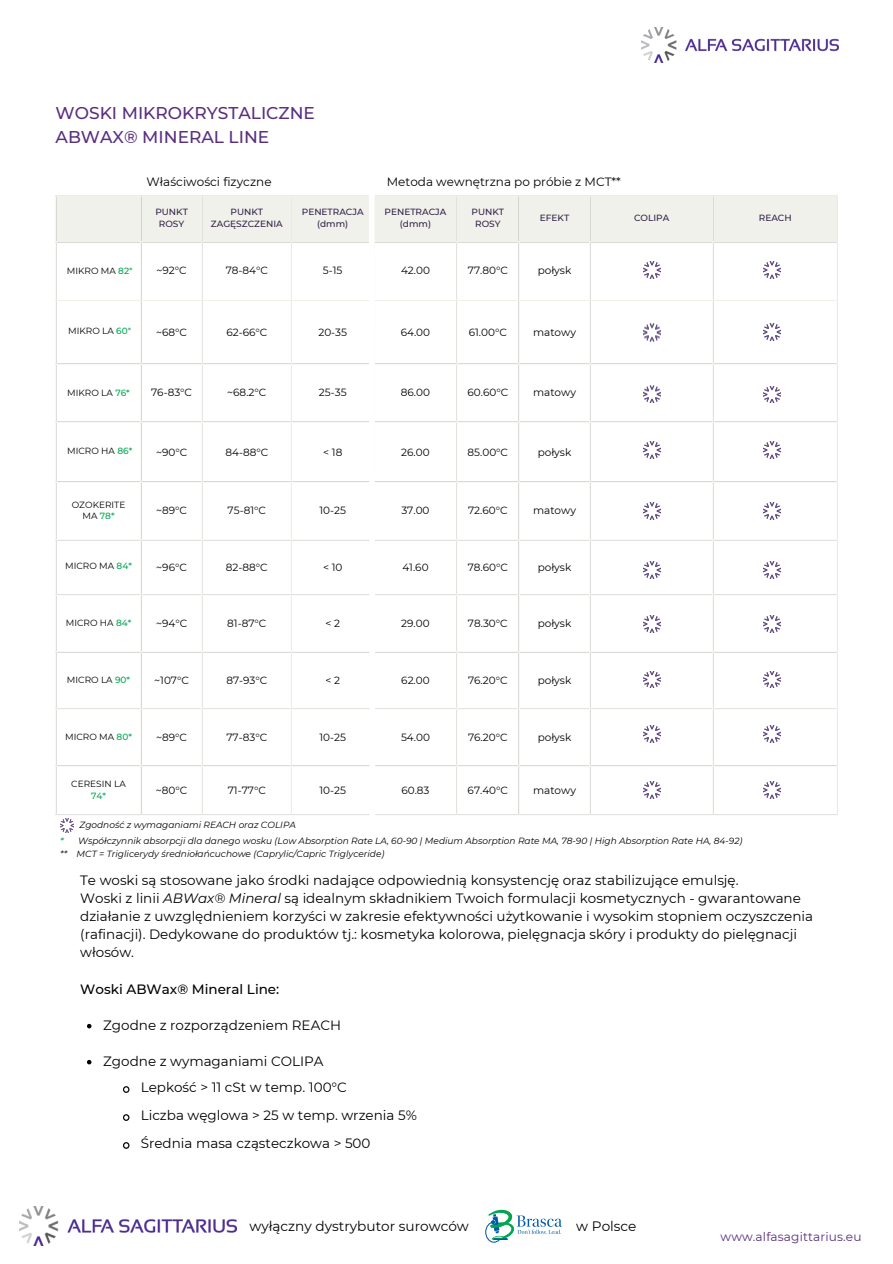
<style>
.page{position:relative;width:893px;height:1264px;background:#fff}
.page>*{position:absolute;margin:0;border:0;box-sizing:border-box;transform-origin:0 0}
.t1{font:500 16.95px/23.7px "Montserrat";color:#592e7e}
.t2{font:13.65px "Montserrat";color:#000}
.t3{font:13.5px/18px "Montserrat";color:#000}
.t4{font:500 13.5px "Montserrat";color:#000}
.t5{font:12.15px "Montserrat";letter-spacing:.01em;color:#592e7e}
.t6{font:12px "Montserrat";color:#000}
.t7{font:10.5px "Montserrat";color:#000}
.t8{font:italic 9px "Montserrat";color:#000}
.t9{font:9px/12px "Montserrat";color:#000;text-align:center}
.t10{font:500 9px/12px "Montserrat";color:#322248;text-align:center}
.t11{font:500 9px "Montserrat";color:#00a650}
.s1{font-weight:500;color:#00a650}
.s2{color:#00a650}
.s3{font-style:italic}
</style>
<div class="page">
<svg style="left:87px;top:1023px;width:4px;height:5px"></svg>
<svg style="left:87px;top:1059px;width:4px;height:5px"></svg>
<svg style="left:123px;top:1086px;width:6px;height:6px"></svg>
<svg style="left:123px;top:1114px;width:6px;height:6px"></svg>
<svg style="left:123px;top:1142px;width:6px;height:6px"></svg>
<img style="left:60px;top:825px;width:14px;height:7px">
<svg style="left:56px;top:195px;width:781px;height:630px"></svg>
<img style="left:643px;top:324px;width:17px;height:17px">
<img style="left:643px;top:386px;width:17px;height:17px">
<img style="left:643px;top:442px;width:17px;height:17px">
<img style="left:643px;top:503px;width:17px;height:16px">
<img style="left:643px;top:561px;width:17px;height:17px">
<img style="left:643px;top:615px;width:17px;height:17px">
<img style="left:643px;top:671px;width:17px;height:17px">
<img style="left:643px;top:725px;width:17px;height:1px">
<img style="left:643px;top:726px;width:17px;height:16px">
<img style="left:643px;top:781px;width:17px;height:17px">
<img style="left:763px;top:262px;width:17px;height:17px">
<img style="left:763px;top:324px;width:17px;height:17px">
<img style="left:763px;top:386px;width:17px;height:17px">
<img style="left:763px;top:442px;width:17px;height:17px">
<img style="left:763px;top:503px;width:17px;height:16px">
<img style="left:763px;top:561px;width:17px;height:17px">
<img style="left:763px;top:615px;width:17px;height:17px">
<img style="left:763px;top:671px;width:17px;height:17px">
<img style="left:763px;top:725px;width:17px;height:17px">
<img style="left:763px;top:781px;width:17px;height:17px">
<img style="left:641px;top:28px;width:197px;height:34px">
<svg style="left:485px;top:1209px;width:76px;height:33px"></svg>
<img style="left:20px;top:1206px;width:217px;height:39px">
<p class="t1" style="left:56px;top:101px;width:261px">WOSKI MIKROKRYSTALICZNE<br>ABWAX® MINERAL LINE</p>
<p class="t6" style="left:147px;top:174px;width:126px">Właściwości fizyczne</p>
<p class="t6" style="left:387px;top:174px;width:235px">Metoda wewnętrzna po próbie z MCT**</p>
<p class="t10" style="left:155px;top:206px;width:34px">PUNKT<br>ROSY</p>
<p class="t10" style="left:211px;top:206px;width:73px">PUNKT<br>ZAGĘSZCZENIA</p>
<p class="t10" style="left:302px;top:206px;width:63px">PENETRACJA (dmm)</p>
<p class="t10" style="left:384px;top:206px;width:63px">PENETRACJA (dmm)</p>
<p class="t10" style="left:471px;top:206px;width:34px">PUNKT<br>ROSY</p>
<p class="t10" style="left:540px;top:212px;width:31px">EFEKT</p>
<p class="t10" style="left:634px;top:212px;width:37px">COLIPA</p>
<p class="t10" style="left:758px;top:212px;width:34px">REACH</p>
<p class="t9" style="left:67px;top:264px;width:67px">MIKRO MA <span class="s1">82</span><span class="s2">*</span></p>
<p class="t7" style="left:156px;top:264px;width:32px">~92°C</p>
<p class="t7" style="left:226px;top:264px;width:44px">78-84°C</p>
<p class="t7" style="left:323px;top:264px;width:21px">5-15</p>
<p class="t7" style="left:401px;top:264px;width:30px">42.00</p>
<p class="t7" style="left:468px;top:264px;width:42px">77.80°C</p>
<p class="t7" style="left:537px;top:264px;width:35px">połysk</p>
<p class="t9" style="left:68px;top:325px;width:65px">MIKRO LA <span class="s1">60</span><span class="s2">*</span></p>
<p class="t7" style="left:156px;top:325px;width:32px">~68°C</p>
<p class="t7" style="left:226px;top:325px;width:42px">62-66°C</p>
<p class="t7" style="left:318px;top:325px;width:30px">20-35</p>
<p class="t7" style="left:401px;top:325px;width:31px">64.00</p>
<p class="t7" style="left:469px;top:325px;width:40px">61.00°C</p>
<p class="t7" style="left:533px;top:325px;width:44px">matowy</p>
<p class="t9" style="left:67px;top:386px;width:64px">MIKRO LA <span class="s1">76*</span></p>
<p class="t7" style="left:151px;top:386px;width:42px">76-83°C</p>
<p class="t7" style="left:227px;top:386px;width:41px">~68.2°C</p>
<p class="t7" style="left:319px;top:386px;width:29px">25-35</p>
<p class="t7" style="left:401px;top:386px;width:31px">86.00</p>
<p class="t7" style="left:467px;top:386px;width:42px">60.60°C</p>
<p class="t7" style="left:533px;top:386px;width:44px">matowy</p>
<p class="t9" style="left:67px;top:445px;width:67px">MICRO HA <span class="s1">86*</span></p>
<p class="t7" style="left:156px;top:445px;width:33px">~90°C</p>
<p class="t7" style="left:225px;top:445px;width:44px">84-88°C</p>
<p class="t7" style="left:323px;top:445px;width:21px">&lt; 18</p>
<p class="t7" style="left:401px;top:445px;width:30px">26.00</p>
<p class="t7" style="left:467px;top:445px;width:42px">85.00°C</p>
<p class="t7" style="left:537px;top:445px;width:35px">połysk</p>
<p class="t9" style="left:72px;top:498px;width:55px">OZOKERITE<br>MA <span class="s1">78*</span></p>
<p class="t7" style="left:156px;top:504px;width:32px">~89°C</p>
<p class="t7" style="left:227px;top:504px;width:40px">75-81°C</p>
<p class="t7" style="left:319px;top:504px;width:28px">10-25</p>
<p class="t7" style="left:401px;top:504px;width:30px">37.00</p>
<p class="t7" style="left:468px;top:504px;width:41px">72.60°C</p>
<p class="t7" style="left:533px;top:504px;width:44px">matowy</p>
<p class="t9" style="left:65px;top:560px;width:68px">MICRO MA <span class="s1">84*</span></p>
<p class="t7" style="left:156px;top:560px;width:32px">~96°C</p>
<p class="t7" style="left:226px;top:560px;width:43px">82-88°C</p>
<p class="t7" style="left:323px;top:560px;width:21px">&lt; 10</p>
<p class="t7" style="left:402px;top:560px;width:28px">41.60</p>
<p class="t7" style="left:467px;top:560px;width:42px">78.60°C</p>
<p class="t7" style="left:537px;top:560px;width:35px">połysk</p>
<p class="t9" style="left:66px;top:616px;width:67px">MICRO HA <span class="s1">84*</span></p>
<p class="t7" style="left:156px;top:617px;width:33px">~94°C</p>
<p class="t7" style="left:227px;top:617px;width:41px">81-87°C</p>
<p class="t7" style="left:325px;top:617px;width:16px">&lt; 2</p>
<p class="t7" style="left:401px;top:617px;width:30px">29.00</p>
<p class="t7" style="left:468px;top:617px;width:41px">78.30°C</p>
<p class="t7" style="left:537px;top:617px;width:35px">połysk</p>
<p class="t9" style="left:67px;top:673px;width:65px">MICRO LA <span class="s1">90*</span></p>
<p class="t7" style="left:154px;top:673px;width:36px">~107°C</p>
<p class="t7" style="left:226px;top:673px;width:42px">87-93°C</p>
<p class="t7" style="left:325px;top:673px;width:16px">&lt; 2</p>
<p class="t7" style="left:401px;top:673px;width:30px">62.00</p>
<p class="t7" style="left:468px;top:673px;width:41px">76.20°C</p>
<p class="t7" style="left:537px;top:673px;width:35px">połysk</p>
<p class="t9" style="left:65px;top:730px;width:68px">MICRO MA <span class="s1">80*</span></p>
<p class="t7" style="left:156px;top:730px;width:32px">~89°C</p>
<p class="t7" style="left:226px;top:730px;width:42px">77-83°C</p>
<p class="t7" style="left:319px;top:730px;width:28px">10-25</p>
<p class="t7" style="left:401px;top:730px;width:30px">54.00</p>
<p class="t7" style="left:468px;top:730px;width:41px">76.20°C</p>
<p class="t7" style="left:537px;top:730px;width:35px">połysk</p>
<p class="t9" style="left:71px;top:777px;width:56px">CERESIN LA</p>
<p class="t11" style="left:91px;top:790px;width:16px">74*</p>
<p class="t7" style="left:156px;top:783px;width:33px">~80°C</p>
<p class="t7" style="left:228px;top:783px;width:40px">71-77°C</p>
<p class="t7" style="left:319px;top:783px;width:28px">10-25</p>
<p class="t7" style="left:401px;top:783px;width:30px">60.83</p>
<p class="t7" style="left:467px;top:783px;width:42px">67.40°C</p>
<p class="t7" style="left:533px;top:783px;width:44px">matowy</p>
<p class="t8" style="left:79px;top:819px;width:218px">Zgodność z wymaganiami REACH oraz COLIPA</p>
<p class="t8" style="left:60px;top:848px;width:325px">** MCT = Triglicerydy średniołańcuchowe (Caprylic/Capric Triglyceride)</p>
<p class="t8" style="left:60px;top:835px;width:683px"><span class="s1">*</span> Współczynnik absorpcji dla danego wosku (Low Absorption Rate LA, 60-90 | Medium Absorption Rate MA, 78-90 | High Absorption Rate HA, 84-92)</p>
<p class="t3" style="left:80px;top:871px;width:734px">Te woski są stosowane jako środki nadające odpowiednią konsystencję oraz stabilizujące emulsję.<br>Woski z linii <span class="s3">ABWax® Mineral</span> są idealnym składnikiem Twoich formulacji kosmetycznych - gwarantowane działanie z uwzględnieniem korzyści w zakresie efektywności użytkowanie i wysokim stopniem oczyszczenia (rafinacji). Dedykowane do produktów tj.: kosmetyka kolorowa, pielęgnacja skóry i produkty do pielęgnacji włosów.</p>
<p class="t4" style="left:80px;top:980px;width:200px">Woski ABWax® Mineral Line:</p>
<p class="t3" style="left:103px;top:1015px;width:239px">Zgodne z rozporządzeniem REACH</p>
<p class="t3" style="left:103px;top:1051px;width:222px">Zgodne z wymaganiami COLIPA</p>
<p class="t3" style="left:141px;top:1072px;width:277px;line-height:27.9px">Lepkość &gt; 11 cSt w temp. 100°C<br>Liczba węglowa &gt; 25 w temp. wrzenia 5%<br>Średnia masa cząsteczkowa &gt; 500</p>
<p class="t2" style="left:249px;top:1217px;width:221px">wyłączny dystrybutor surowców</p>
<p class="t2" style="left:576px;top:1217px;width:62px">w Polsce</p>
<p class="t5" style="left:720px;top:1229px;width:142px">www.alfasagittarius.eu</p>
</div>
